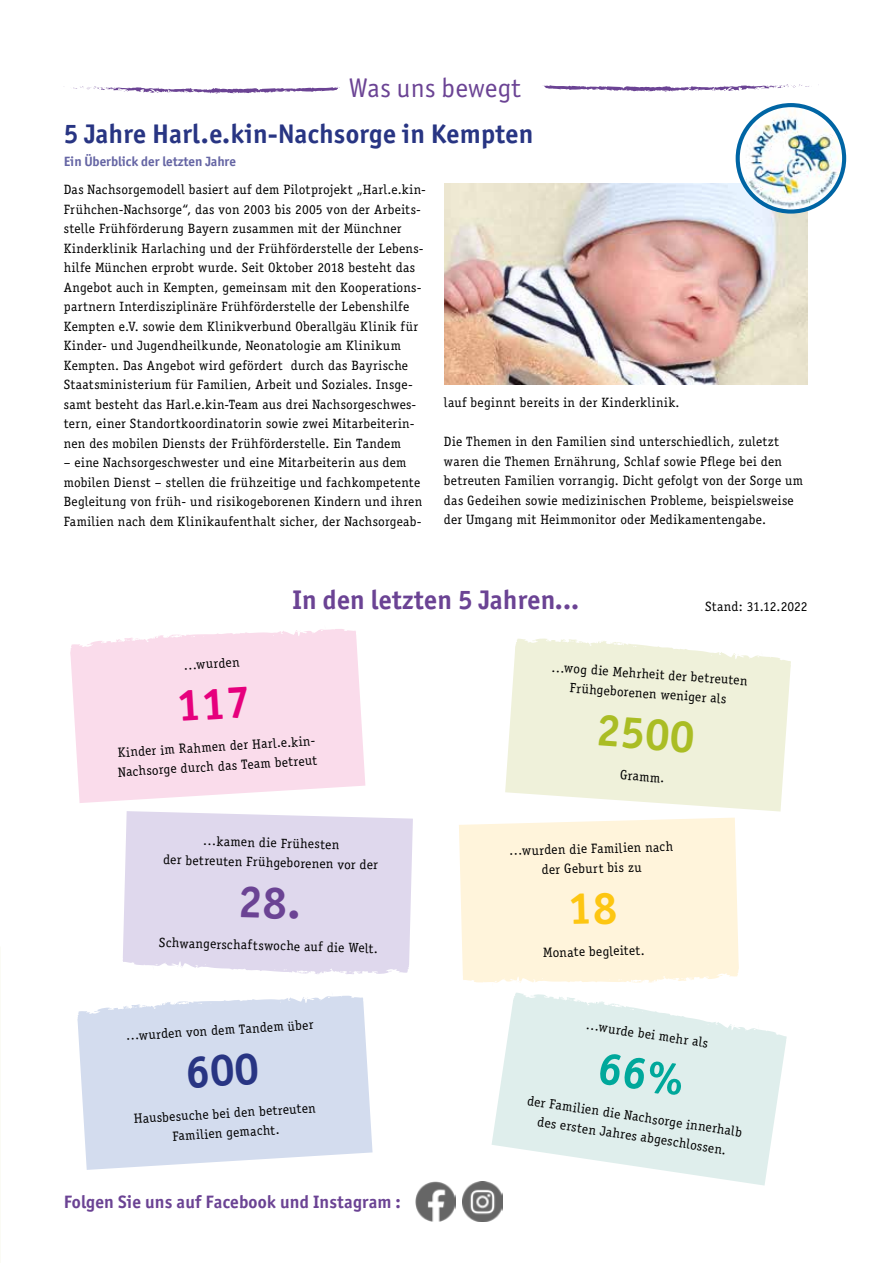
<style>
.page{position:relative;width:893px;height:1263px;background:#fff}
.page>*{position:absolute;margin:0;border:0;box-sizing:border-box;transform-origin:0 0}
.t1{font:700 45px "Officina Sans ITC Pro";color:#aabd24}
.t2{font:700 27px "Officina Sans ITC Pro";letter-spacing:.01em;color:#283583}
.t3{font:700 27px "Officina Sans ITC Pro";letter-spacing:.01em;color:#6b4394}
.t4{font:27px "Officina Sans ITC Pro";letter-spacing:.01em;color:#6b4394}
.t5{font:700 18px "Officina Sans ITC Pro";letter-spacing:.01em;color:#6b4394}
.t6{font:13.5px/19.5px "Officina Serif Std";letter-spacing:.015em;color:#000;text-align:center}
.t7{font:700 13.5px "Officina Sans ITC Pro";color:#6565a4}
</style>
<div class="page">
<svg style="left:217px;top:629px;width:139px;height:5px"></svg>
<svg style="left:70px;top:634px;width:295px;height:169px;background:#fadfec"></svg>
<svg style="left:224px;top:995px;width:139px;height:6px"></svg>
<svg style="left:77px;top:1001px;width:296px;height:169px;background:#d7dfef"></svg>
<svg style="left:515px;top:638px;width:133px;height:8px"></svg>
<svg style="left:505px;top:646px;width:286px;height:165px;background:#f0f2de"></svg>
<svg style="left:492px;top:1097px;width:286px;height:88px;fill:#dfeeec"></svg>
<svg style="left:543px;top:85px;width:266px;height:7px"></svg>
<svg style="left:73px;top:86px;width:267px;height:8px"></svg>
<img style="left:444px;top:183px;width:364px;height:202px">
<img style="left:738px;top:108px;width:106px;height:104px">
<div style="left:736px;top:103px;width:110px;height:111px;border:4px solid #0065a4;border-radius:50%"></div>
<img style="left:415px;top:1181px;width:41px;height:41px">
<img style="left:462px;top:1182px;width:40px;height:39px">
<div style="left:179px;top:687px;width:69px;height:34px;background:#fadceb"></div>
<svg style="left:123px;top:811px;width:290px;height:163px;background:#e1daee"></svg>
<div style="left:187px;top:1053px;width:71px;height:35px;background:#d3dcee"></div>
<svg style="left:459px;top:818px;width:328px;height:279px"></svg>
<h2 class="t4" style="left:349px;top:72px;width:173px">Was uns bewegt</h2>
<h2 class="t2" style="left:64px;top:117px;width:471px">5 Jahre Harl.e.kin-Nachsorge in Kempten</h2>
<p class="t7" style="left:64px;top:153px;width:174px">Ein Überblick der letzten Jahre</p>
<p class="t6" style="left:64px;top:180px;width:364px;text-align:left">Das Nachsorgemodell basiert auf dem Pilotprojekt „Harl.e.kin-Frühchen-Nachsorge“, das von 2003 bis 2005 von der Arbeits&shy;stelle Frühförderung Bayern zusammen mit der Münchner Kinderklinik Harlaching und der Frühförderstelle der Lebens&shy;hilfe München erprobt wurde. Seit Oktober 2018 besteht das Angebot auch in Kempten, gemeinsam mit den Kooperations&shy;partnern Interdisziplinäre Frühförderstelle der Lebenshilfe Kempten e.V. sowie dem Klinikverbund Oberallgäu Klinik für Kinder- und Jugendheilkunde, Neonatologie am Klinikum Kempten. Das Angebot wird gefördert durch das Bayrische Staatsministerium für Familien, Arbeit und Soziales. Insge&shy;samt besteht das Harl.e.kin-Team aus drei Nachsorgeschwes&shy;tern, einer Standortkoordinatorin sowie zwei Mitarbeiterin&shy;nen des mobilen Diensts der Frühförderstelle. Ein Tandem</p>
<p class="t6" style="left:64px;top:453px;width:360px;text-align:left">– eine Nachsorgeschwester und eine Mitarbeiterin aus dem mobilen Dienst – stellen die frühzeitige und fachkompetente Begleitung von früh- und risikogeborenen Kindern und ihren Familien nach dem Klinikaufenthalt sicher, der Nachsorgeab-</p>
<p class="t6" style="left:444px;top:393px;width:237px">lauf beginnt bereits in der Kinderklinik.</p>
<p class="t6" style="left:444px;top:432px;width:361px;text-align:left">Die Themen in den Familien sind unterschiedlich, zuletzt waren die Themen Ernährung, Schlaf sowie Pflege bei den betreuten Familien vorrangig. Dicht gefolgt von der Sorge um das Gedeihen sowie medizinischen Probleme, beispielsweise der Umgang mit Heimmonitor oder Medikamentengabe.</p>
<h2 class="t3" style="left:292px;top:582px;width:288px">In den letzten 5 Jahren...</h2>
<p class="t6" style="left:705px;top:596px;width:104px">Stand: 31.12.2022</p>
<p class="t6" style="left:183px;top:655px;width:58px;rotate:-3deg">…wurden</p>
<p class="t6" style="left:117px;top:742px;width:202px;text-align:left;rotate:-3deg">Kinder im Rahmen der Harl.e.kin-<br>Nachsorge durch das Team betreut</p>
<p class="t6" style="left:164px;top:829px;width:216px;rotate:2deg">…kamen die Frühesten<br>der betreuten Frühgeborenen vor der</p>
<p class="t6" style="left:159px;top:932px;width:220px;rotate:2deg">Schwangerschaftswoche auf die Welt.</p>
<p class="t6" style="left:125px;top:1025px;width:189px;rotate:-3deg">…wurden von dem Tandem über</p>
<p class="t6" style="left:133px;top:1108px;width:184px;rotate:-3deg">Hausbesuche bei den betreuten<br>Familien gemacht.</p>
<h3 class="t5" style="left:64px;top:1191px;width:339px">Folgen Sie uns auf Facebook und Instagram :</h3>
<p class="t6" style="left:552px;top:657px;width:198px;rotate:4deg">…wog die Mehrheit der betreuten<br>Frühgeborenen weniger als</p>
<h1 class="t1" style="left:598px;top:702px;width:100px;rotate:4deg">2500</h1>
<p class="t6" style="left:621px;top:765px;width:46px;rotate:4deg">Gramm.</p>
<p class="t6" style="left:509px;top:842px;width:166px;rotate:-2deg">…wurden die Familien nach der Geburt bis zu</p>
<p class="t6" style="left:543px;top:943px;width:103px;rotate:-2deg">Monate begleitet.</p>
<p class="t6" style="left:588px;top:1015px;width:125px;rotate:9deg">…wurde bei mehr als</p>
<p class="t6" style="left:529px;top:1090px;width:219px;rotate:9deg">der Familien die Nachsorge innerhalb des ersten Jahres abgeschlossen.</p>
</div>
